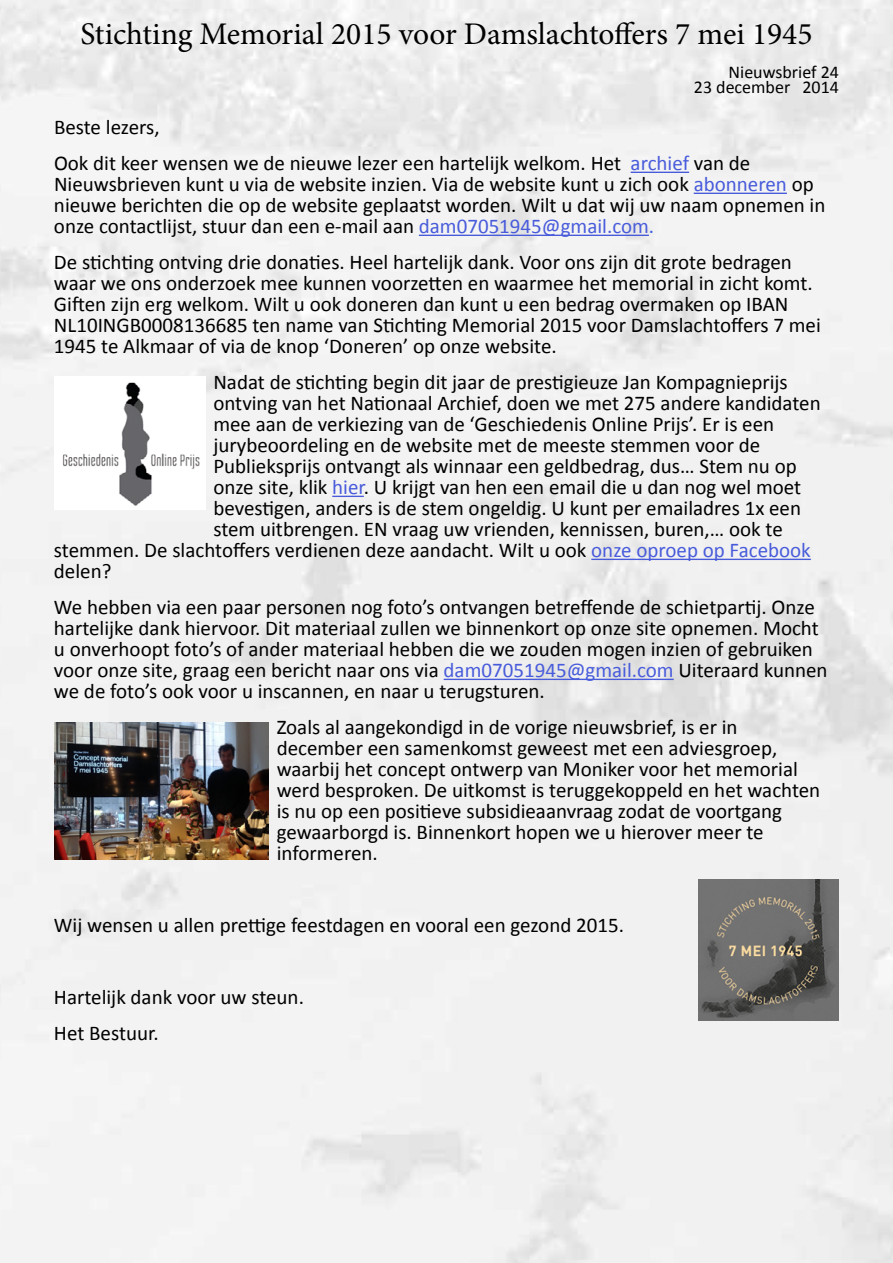
<style>
.page{position:relative;width:893px;height:1263px;background:#fff}
.page>*{position:absolute;margin:0;border:0;box-sizing:border-box;transform-origin:0 0}
.t1{font:31.5px "Minion Pro";color:#000}
.t2{font:21px/21px "Calibri";color:#000}
.t3{font:18px/15px "Calibri";color:#000;text-align:right}
.s1{color:#485cdb}
.s2{color:#3b5cdf}
</style>
<div class="page">
<img style="left:0;top:0;width:893px;height:1263px">
<hr style="left:631px;top:172px;width:58px;height:1px;background:#485cdb">
<hr style="left:694px;top:193px;width:93px;height:1px;background:#485cdb">
<hr style="left:419px;top:235px;width:230px;height:1px;background:#485cdb">
<hr style="left:332px;top:496px;width:32px;height:1px;background:#485cdb">
<hr style="left:591px;top:559px;width:220px;height:1px;background:#485cdb">
<hr style="left:444px;top:679px;width:230px;height:1px;background:#485cdb">
<img style="left:54px;top:377px;width:152px;height:132px">
<img style="left:54px;top:722px;width:214px;height:138px">
<img style="left:698px;top:879px;width:141px;height:141px">
<h1 class="t1" style="left:80px;top:13px;width:734px">Stichting Memorial 2015 voor Damslachtoffers 7 mei 1945</h1>
<p class="t3" style="left:694px;top:64px;width:147px">Nieuwsbrief 24<br>23 december 2014</p>
<p class="t2" style="left:54px;top:109px;width:698px;line-height:36px">Beste lezers,<br>Ook dit keer wensen we de nieuwe lezer een hartelijk welkom. Het <span class="s1">archief</span> van de</p>
<p class="t2" style="left:54px;top:174px;width:773px">Nieuwsbrieven kunt u via de website inzien. Via de website kunt u zich ook <span class="s1">abonneren</span> op nieuwe berichten die op de website geplaatst worden. Wilt u dat wij uw naam opnemen in onze contactlijst, stuur dan een e-mail aan <span class="s1">dam07051945@gmail.com</span><span class="s2">.</span></p>
<p class="t2" style="left:54px;top:251px;width:768px">De stichting ontving drie donaties. Heel hartelijk dank. Voor ons zijn dit grote bedragen waar we ons onderzoek mee kunnen voorzetten en waarmee het memorial in zicht komt.<br>Giften zijn erg welkom. Wilt u ook doneren dan kunt u een bedrag overmaken op IBAN NL10INGB0008136685 ten name van Stichting Memorial 2015 voor Damslachtoffers 7 mei 1945 te Alkmaar of via de knop ‘Doneren’ op onze website.</p>
<p class="t2" style="left:213px;top:371px;width:576px">Nadat de stichting begin dit jaar de prestigieuze Jan Kompagnieprijs</p>
<p class="t2" style="left:213px;top:392px;width:609px">ontving van het Nationaal Archief, doen we met 275 andere kandidaten</p>
<p class="t2" style="left:213px;top:413px;width:562px">mee aan de verkiezing van de ‘Geschiedenis Online Prijs’. Er is een</p>
<p class="t2" style="left:213px;top:434px;width:548px">jurybeoordeling en de website met de meeste stemmen voor de</p>
<p class="t2" style="left:213px;top:455px;width:585px">Publieksprijs ontvangt als winnaar een geldbedrag, dus… Stem nu op</p>
<p class="t2" style="left:213px;top:476px;width:589px">onze site, klik <span class="s1">hier</span>. U krijgt van hen een email die u dan nog wel moet</p>
<p class="t2" style="left:213px;top:497px;width:589px">bevestigen, anders is de stem ongeldig. U kunt per emailadres 1x een</p>
<p class="t2" style="left:213px;top:518px;width:571px">stem uitbrengen. EN vraag uw vrienden, kennissen, buren,… ook te</p>
<p class="t2" style="left:54px;top:539px;width:758px">stemmen. De slachtoffers verdienen deze aandacht. Wilt u ook <span class="s1">onze oproep op Facebook</span></p>
<p class="t2" style="left:54px;top:560px;width:59px">delen?</p>
<p class="t2" style="left:54px;top:596px;width:775px">We hebben via een paar personen nog foto’s ontvangen betreffende de schietpartij. Onze hartelijke dank hiervoor. Dit materiaal zullen we binnenkort op onze site opnemen. Mocht u onverhoopt foto’s of ander materiaal hebben die we zouden mogen inzien of gebruiken voor onze site, graag een bericht naar ons via <span class="s1">dam07051945@gmail.com</span> Uiteraard kunnen we de foto’s ook voor u inscannen, en naar u terugsturen.</p>
<p class="t2" style="left:277px;top:716px;width:545px">Zoals al aangekondigd in de vorige nieuwsbrief, is er in december een samenkomst geweest met een adviesgroep, waarbij het concept ontwerp van Moniker voor het memorial werd besproken. De uitkomst is teruggekoppeld en het wachten is nu op een positieve subsidieaanvraag zodat de voortgang gewaarborgd is. Binnenkort hopen we u hierover meer te informeren.</p>
<p class="t2" style="left:54px;top:914px;width:572px">Wij wensen u allen prettige feestdagen en vooral een gezond 2015.</p>
<p class="t2" style="left:54px;top:979px;width:251px;line-height:36px">Hartelijk dank voor uw steun.<br>Het Bestuur.</p>
</div>
